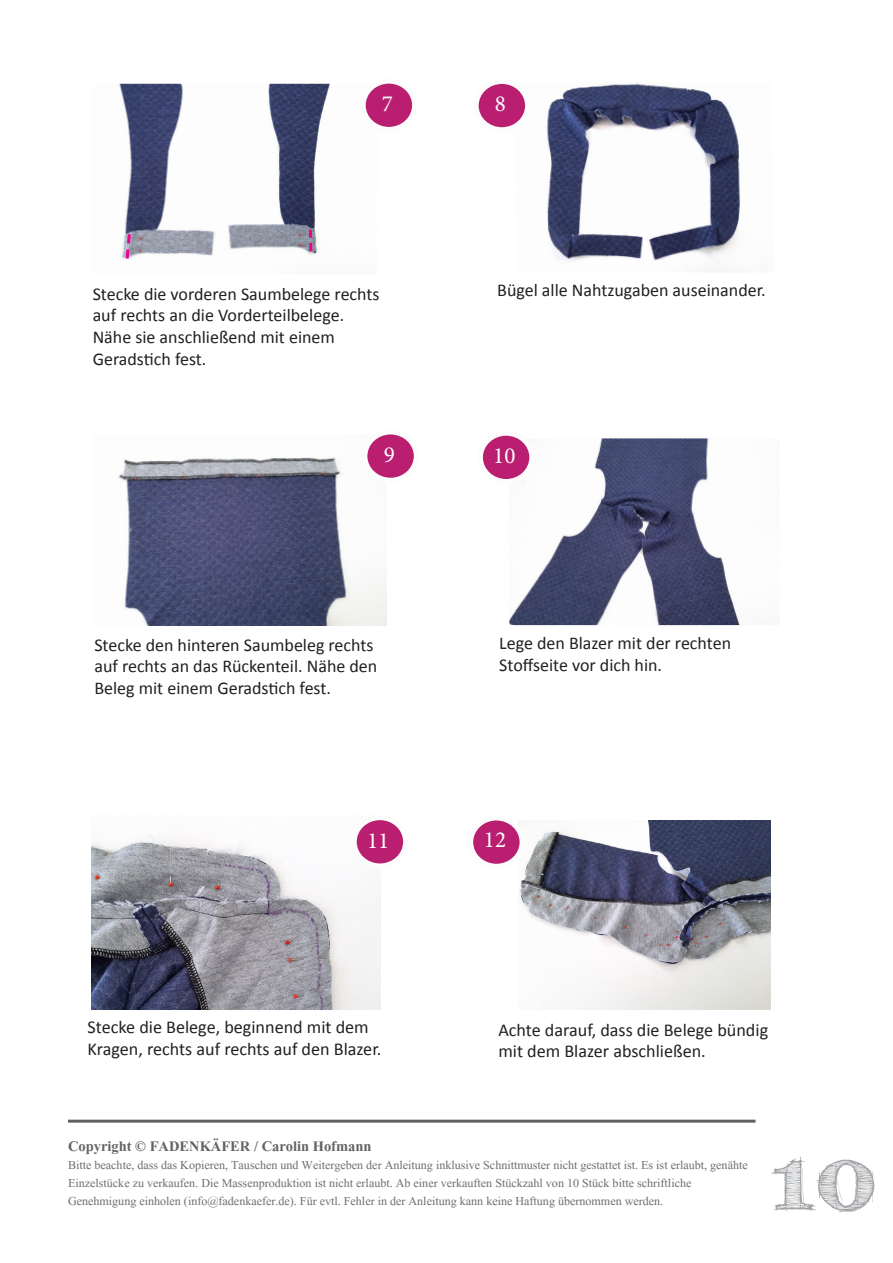
<style>
.page{position:relative;width:893px;height:1263px;background:#fff}
.page>*{position:absolute;margin:0;border:0;box-sizing:border-box;transform-origin:0 0}
.t1{font:700 90px "FFF Tusj";color:#a1a3a6}
.t2{font:23.1px "Minion Pro";color:#fff}
.t3{font:18.15px/21.8px "Calibri";color:#231f20}
.t4{font:18px/21.6px "Calibri";color:#231f20}
.t5{font:700 18px "Aparajita";color:#636366}
.t6{font:15px/18px "Aparajita";color:#6d6e71}
</style>
<div class="page">
<hr style="left:68px;top:1120px;width:687px;height:3px;background:#606063">
<img style="left:509px;top:438px;width:232px;height:187px">
<div style="left:480px;top:433px;width:52px;height:48px;background:#b91e71;border-radius:50%"></div>
<div style="left:478px;top:431px;width:56px;height:53px;border:5px solid #fcfcfc;border-radius:50%"></div>
<img style="left:91px;top:835px;width:290px;height:174px">
<img style="left:519px;top:820px;width:252px;height:189px">
<div style="left:354px;top:818px;width:52px;height:48px;background:#b91e71;border-radius:50%"></div>
<div style="left:352px;top:815px;width:56px;height:53px;border:5px solid #fcfcfc;border-radius:50%"></div>
<div style="left:471px;top:818px;width:51px;height:48px;background:#b91e71;border-radius:50%"></div>
<div style="left:468px;top:815px;width:57px;height:54px;border:5px solid #fcfcfc;border-radius:50%"></div>
<img style="left:119px;top:84px;width:211px;height:175px">
<img style="left:118px;top:457px;width:269px;height:168px">
<img style="left:520px;top:83px;width:221px;height:189px">
<div style="left:476px;top:81px;width:52px;height:49px;background:#b91e71;border-radius:50%"></div>
<div style="left:474px;top:79px;width:56px;height:53px;border:5px solid #fcfcfc;border-radius:50%"></div>
<div style="left:363px;top:81px;width:52px;height:48px;background:#b91e71;border-radius:50%"></div>
<div style="left:361px;top:79px;width:56px;height:53px;border:5px solid #fcfcfc;border-radius:50%"></div>
<div style="left:365px;top:432px;width:51px;height:48px;background:#b91e71;border-radius:50%"></div>
<div style="left:362px;top:429px;width:57px;height:54px;border:5px solid #fcfcfc;border-radius:50%"></div>
<svg style="left:124px;top:231px;width:9px;height:28px"></svg>
<svg style="left:309px;top:230px;width:3px;height:21px"></svg>
<h2 class="t2" style="left:382px;top:88px;width:13px">7</h2>
<h2 class="t2" style="left:495px;top:88px;width:13px">8</h2>
<p class="t4" style="left:93px;top:282px;width:288px">Stecke die vorderen Saumbelege rechts</p>
<p class="t4" style="left:497px;top:279px;width:270px">Bügel alle Nahtzugaben auseinander.</p>
<p class="t4" style="left:93px;top:304px;width:253px">auf rechts an die Vorderteilbelege.<br>Nähe sie anschließend mit einem<br>Geradstich fest.</p>
<h2 class="t2" style="left:384px;top:439px;width:13px">9</h2>
<h2 class="t2" style="left:390px;top:447px;width:13px">7</h2>
<p class="t4" style="left:94px;top:633px;width:284px">Stecke den hinteren Saumbeleg rechts auf rechts an das Rückenteil. Nähe den<br>Beleg mit einem Geradstich fest.</p>
<h2 class="t2" style="left:493px;top:440px;width:24px">10</h2>
<p class="t4" style="left:499px;top:632px;width:233px">Lege den Blazer mit der rechten<br>Stoffseite vor dich hin.</p>
<h2 class="t2" style="left:367px;top:825px;width:24px">11</h2>
<h2 class="t2" style="left:484px;top:824px;width:24px">12</h2>
<p class="t3" style="left:88px;top:1016px;width:295px">Stecke die Belege, beginnend mit dem<br>Kragen, rechts auf rechts auf den Blazer.</p>
<p class="t3" style="left:498px;top:1018px;width:271px">Achte darauf, dass die Belege bündig mit dem Blazer abschließen.</p>
<p class="t5" style="left:68px;top:1134px;width:305px">Copyright © FADENKÄFER / Carolin Hofmann</p>
<p class="t6" style="left:68px;top:1156px;width:681px">Bitte beachte, dass das Kopieren, Tauschen und Weitergeben der Anleitung inklusive Schnittmuster nicht gestattet ist. Es ist erlaubt, genähte<br>Einzelstücke zu verkaufen. Die Massenproduktion ist nicht erlaubt. Ab einer verkauften Stückzahl von 10 Stück bitte schriftliche<br>Genehmigung einholen (info@fadenkaefer.de). Für evtl. Fehler in der Anleitung kann keine Haftung übernommen werden.</p>
<h1 class="t1" style="left:771px;top:1124px;width:109px">10</h1>
</div>
